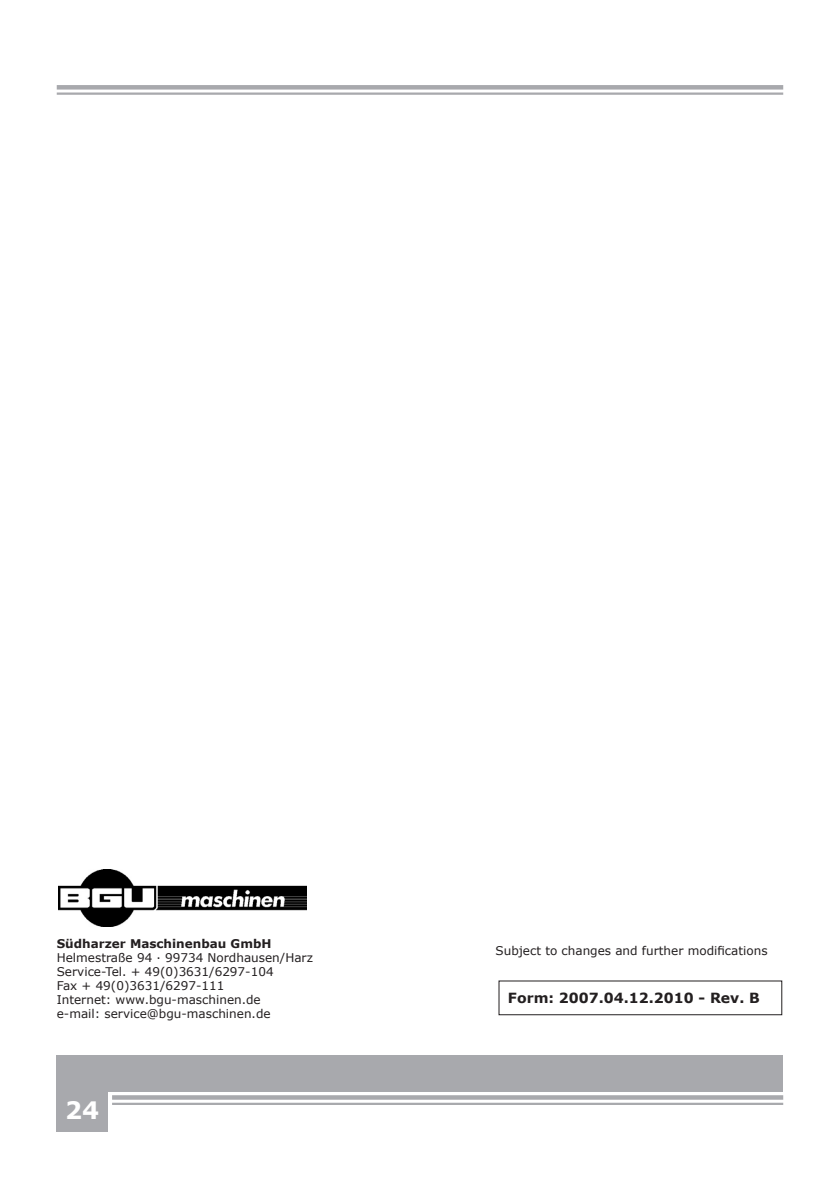
<style>
.page{position:relative;width:840px;height:1191px;background:#fff}
.page>*{position:absolute;margin:0;border:0;box-sizing:border-box;transform-origin:0 0}
.t1{font:700 24px "Verdana";color:#fff}
.t2{font:700 14px "Verdana";color:#231f20}
.t3{font:12px/14px "Verdana";color:#231f20}
.t4{font:700 12px "Verdana";color:#231f20}
</style>
<div class="page">
<svg style="left:112px;top:1095px;width:670px;height:4px;background:#acadb1"></svg>
<hr style="left:112px;top:1102px;width:670px;height:3px;background:#a8a9ad">
<div style="left:57px;top:85px;width:725px;height:5px;background:#a8a9ad"></div>
<hr style="left:57px;top:92px;width:725px;height:3px;background:#a8a9ad">
<div style="left:57px;top:1054px;width:725px;height:37px;background:#a8a9ad"></div>
<div style="left:57px;top:1090px;width:51px;height:41px;background:#a8a9ad"></div>
<img style="left:59px;top:869px;width:247px;height:58px">
<div style="left:498px;top:980px;width:283px;height:35px;border:1px solid #231f20"></div>
<p class="t4" style="left:57px;top:935px;width:216px">Südharzer Maschinenbau GmbH</p>
<p class="t3" style="left:57px;top:950px;width:258px">Helmestraße 94 ∙ 99734 Nordhausen/Harz Service-Tel. + 49(0)3631/6297-104<br>Fax + 49(0)3631/6297-111<br>Internet: www.bgu-maschinen.de<br>e-mail: service@bgu-maschinen.de</p>
<h1 class="t1" style="left:65px;top:1093px;width:36px">24</h1>
<p class="t3" style="left:495px;top:944px;width:273px">Subject to changes and further modifications</p>
<p class="t2" style="left:507px;top:987px;width:253px">Form: 2007.04.12.2010 - Rev. B</p>
</div>
